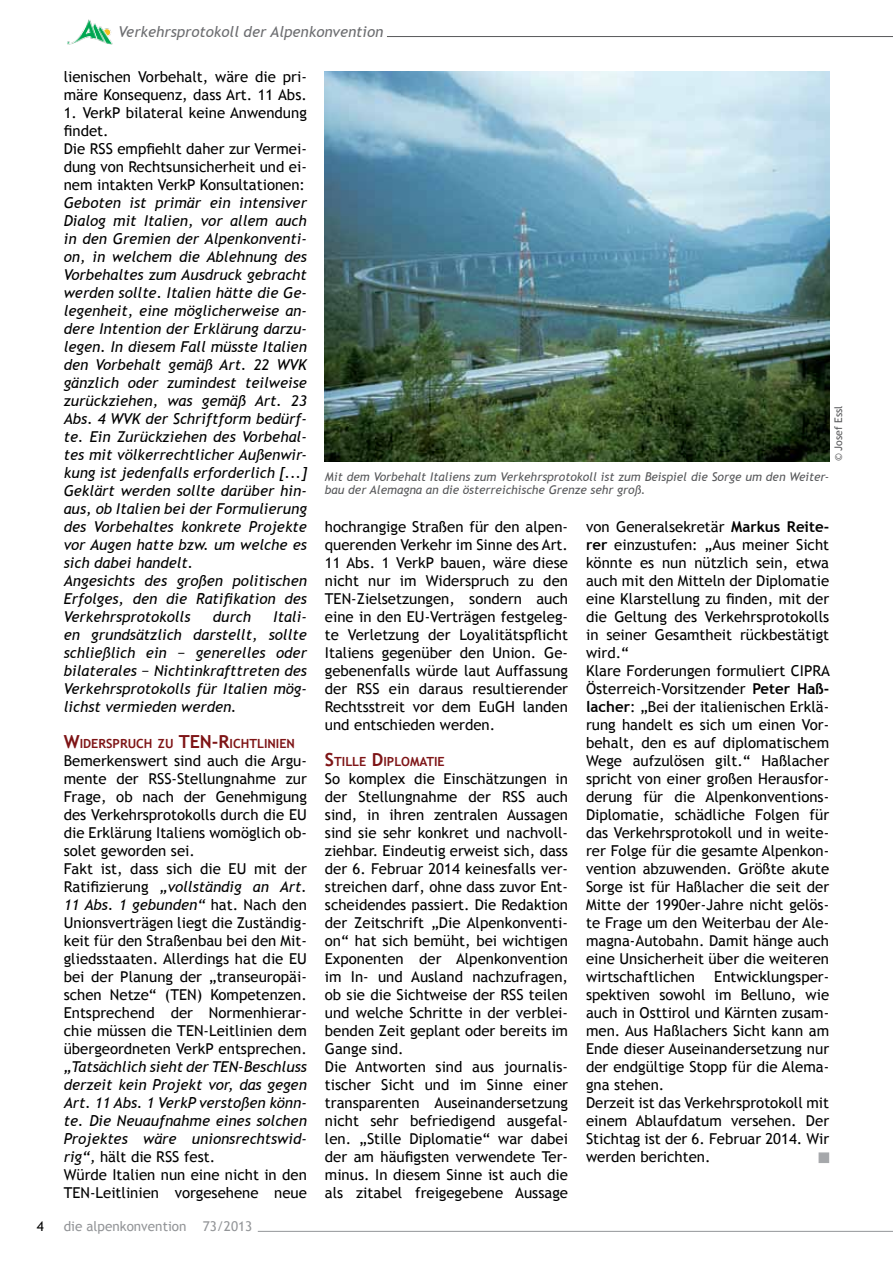
<style>
.page{position:relative;width:893px;height:1263px;background:#fff}
.page>*{position:absolute;margin:0;border:0;box-sizing:border-box;transform-origin:0 0}
.t1{font:15px/18px "Trebuchet MS";color:#000}
.t2{font:italic 15px/18px "Trebuchet MS";color:#000}
.t3{font:italic 15px "Trebuchet MS";color:#6d6e71}
.t4{font:13.5px "Trebuchet MS";color:#939598}
.t5{font:13.5px "Trebuchet MS";color:#000}
.t6{font:700 12.6px "Trebuchet MS";color:#7e1416}
.t7{font:italic 12px/13.5px "Trebuchet MS";color:#58595b}
.t8{font:10.5px "Trebuchet MS";color:#58595b}
.s1{font-style:normal}
.s2{font-size:18px}
.s3{font-style:italic}
.s4{font-weight:700}
</style>
<div class="page">
<hr style="left:258px;top:1231px;width:635px;height:1px;background:#939598">
<hr style="left:387px;top:36px;width:506px;height:1px;background:#58595b">
<div style="left:819px;top:1152px;width:10px;height:11px;background:#a5a7aa;border:2px solid #a7a9ac"></div>
<img style="left:67px;top:19px;width:46px;height:26px">
<img style="left:325px;top:71px;width:504px;height:391px">
<p class="t3" style="left:118px;top:22px;width:266px">Verkehrsprotokoll der Alpenkonvention</p>
<p class="t1" style="left:64px;top:68px;width:245px">lienischen Vorbehalt, wäre die pri&shy;märe Konsequenz, dass Art. 11 Abs.</p>
<p class="t1" style="left:64px;top:104px;width:245px">1. VerkP bilateral keine Anwendung findet.<br>Die RSS empfiehlt daher zur Vermei&shy;dung von Rechtsunsicherheit und ei&shy;nem intakten VerkP Konsultationen:</p>
<p class="t2" style="left:64px;top:194px;width:245px">Geboten ist primär ein intensiver Dialog mit Italien, vor allem auch in den Gremien der Alpenkonventi&shy;on, in welchem die Ablehnung des Vorbehaltes zum Ausdruck gebracht werden sollte. Italien hätte die Ge&shy;legenheit, eine möglicherweise an&shy;dere Intention der Erklärung darzu&shy;legen. In diesem Fall müsste Italien den Vorbehalt gemäß Art. 22 WVK gänzlich oder zumindest teilweise zurückziehen, was gemäß Art. 23<br>Abs. 4 WVK der Schriftform bedürf&shy;te. Ein Zurückziehen des Vorbehal&shy;tes mit völkerrechtlicher Außenwir&shy;kung ist jedenfalls erforderlich [...] Geklärt werden sollte darüber hin&shy;aus, ob Italien bei der Formulierung des Vorbehaltes konkrete Projekte vor Augen hatte bzw. um welche es sich dabei handelt.<br>Angesichts des großen politischen Erfolges, den die Ratifikation des Verkehrsprotokolls</p>
<p class="t2" style="left:64px;top:608px;width:245px;text-align:justify;text-indent:210px">Itali&shy;en grundsätzlich darstellt, sollte schließlich ein <span class="s1">−</span> generelles oder bilaterales <span class="s1">−</span> Nichtinkrafttreten des Verkehrsprotokolls für Italien mög&shy;lichst vermieden werden.</p>
<p class="t6" style="left:64px;top:735px;width:127px"><span class="s2">W</span>IDERSPRUCH ZU <span class="s2">TEN</span></p>
<p class="t6" style="left:212px;top:735px;width:85px"><span class="s2">-R</span>ICHTLINIEN</p>
<p class="t1" style="left:64px;top:752px;width:245px">Bemerkenswert sind auch die Argu&shy;mente der RSS-Stellungnahme zur Frage, ob nach der Genehmigung des Verkehrsprotokolls durch die EU die Erklärung Italiens womöglich ob&shy;solet geworden sei.<br>Fakt ist, dass sich die EU mit der Ratifizierung <span class="s3">„vollständig an Art.<br>11 Abs. 1 gebunden“</span> hat. Nach den Unionsverträgen liegt die Zuständig&shy;keit für den Straßenbau bei den Mit&shy;gliedsstaaten. Allerdings hat die EU bei der Planung der „transeuropäi&shy;schen Netze“ (TEN) Kompetenzen.<br>Entsprechend der Normenhierar&shy;chie müssen die TEN-Leitlinien dem übergeordneten VerkP entsprechen.</p>
<p class="t2" style="left:64px;top:1058px;width:245px">„Tatsächlich sieht der TEN-Beschluss derzeit kein Projekt vor, das gegen Art. 11 Abs. 1 VerkP verstoßen könn&shy;te. Die Neuaufnahme eines solchen Projektes wäre unionsrechtswid&shy;rig“, <span class="s1">hält die RSS fest.<br>Würde Italien nun eine nicht in den TEN-Leitlinien vorgesehene neue</span></p>
<p class="t2" style="left:213px;top:608px;width:40px">durch</p>
<p class="t5" style="left:37px;top:1218px;width:9px">4</p>
<p class="t4" style="left:64px;top:1218px;width:190px">die alpenkonvention 73/2013</p>
<p class="t8" style="left:832px;top:461px;width:57px;rotate:-90deg">© Josef Essl</p>
<p class="t7" style="left:325px;top:470px;width:506px">Mit dem Vorbehalt Italiens zum Verkehrsprotokoll ist zum Beispiel die Sorge um den Weiter&shy;bau der Alemagna an die österreichische Grenze sehr groß.</p>
<p class="t1" style="left:325px;top:518px;width:245px;text-align:justify">hochrangige Straßen für den alpen&shy;querenden Verkehr im Sinne des Art.<br>11 Abs. 1 VerkP bauen, wäre diese nicht nur im Widerspruch zu den TEN-Zielsetzungen, sondern auch eine in den EU-Verträgen festgeleg&shy;te Verletzung der Loyalitätspflicht Italiens gegenüber den Union. Ge&shy;gebenenfalls würde laut Auffassung der RSS ein daraus resultierender Rechtsstreit vor dem EuGH landen und entschieden werden.</p>
<p class="t6" style="left:325px;top:753px;width:121px"><span class="s2">S</span>TILLE <span class="s2">D</span>IPLOMATIE</p>
<p class="t1" style="left:325px;top:770px;width:245px">So komplex die Einschätzungen in der Stellungnahme der RSS auch sind, in ihren zentralen Aussagen sind sie sehr konkret und nachvoll&shy;ziehbar. Eindeutig erweist sich, dass der 6. Februar 2014 keinesfalls ver&shy;streichen darf, ohne dass zuvor Ent&shy;scheidendes passiert. Die Redaktion der Zeitschrift „Die Alpenkonventi&shy;on“ hat sich bemüht, bei wichtigen Exponenten der Alpenkonvention im In- und Ausland nachzufragen, ob sie die Sichtweise der RSS teilen und welche Schritte in der verblei&shy;benden Zeit geplant oder bereits im Gange sind.<br>Die Antworten sind aus journalis&shy;tischer Sicht und im Sinne einer transparenten Auseinandersetzung nicht sehr befriedigend ausgefal&shy;len. „Stille Diplomatie“ war dabei der am häufigsten verwendete Ter&shy;minus. In diesem Sinne ist auch die als zitabel freigegebene Aussage</p>
<p class="t1" style="left:586px;top:518px;width:245px">von Generalsekretär <span class="s4">Markus Reite&shy;rer</span> einzustufen: „Aus meiner Sicht könnte es nun nützlich sein, etwa auch mit den Mitteln der Diplomatie eine Klarstellung zu finden, mit der die Geltung des Verkehrsprotokolls in seiner Gesamtheit rückbestätigt wird.“<br>Klare Forderungen formuliert CIPRA Österreich-Vorsitzender <span class="s4">Peter Haß&shy;lacher</span>: „Bei der italienischen Erklä&shy;rung handelt es sich um einen Vor&shy;behalt, den es auf diplomatischem Wege aufzulösen gilt.“ Haßlacher spricht von einer großen Herausfor&shy;derung für die Alpenkonventions-Diplomatie, schädliche Folgen für das Verkehrsprotokoll und in weite&shy;rer Folge für die gesamte Alpenkon&shy;vention abzuwenden. Größte akute Sorge ist für Haßlacher die seit der Mitte der 1990er-Jahre nicht gelös&shy;te Frage um den Weiterbau der Ale&shy;magna-Autobahn. Damit hänge auch eine Unsicherheit über die weiteren wirtschaftlichen</p>
<p class="t1" style="left:586px;top:968px;width:245px;text-indent:128px">Entwicklungsper&shy;spektiven sowohl im Belluno, wie auch in Osttirol und Kärnten zusam&shy;men. Aus Haßlachers Sicht kann am<br>Ende dieser Auseinandersetzung nur der endgültige Stopp für die Alema&shy;gna stehen.<br>Derzeit ist das Verkehrsprotokoll mit einem Ablaufdatum versehen. Der<br>Stichtag ist der 6. Februar 2014. Wir werden berichten.</p>
</div>
